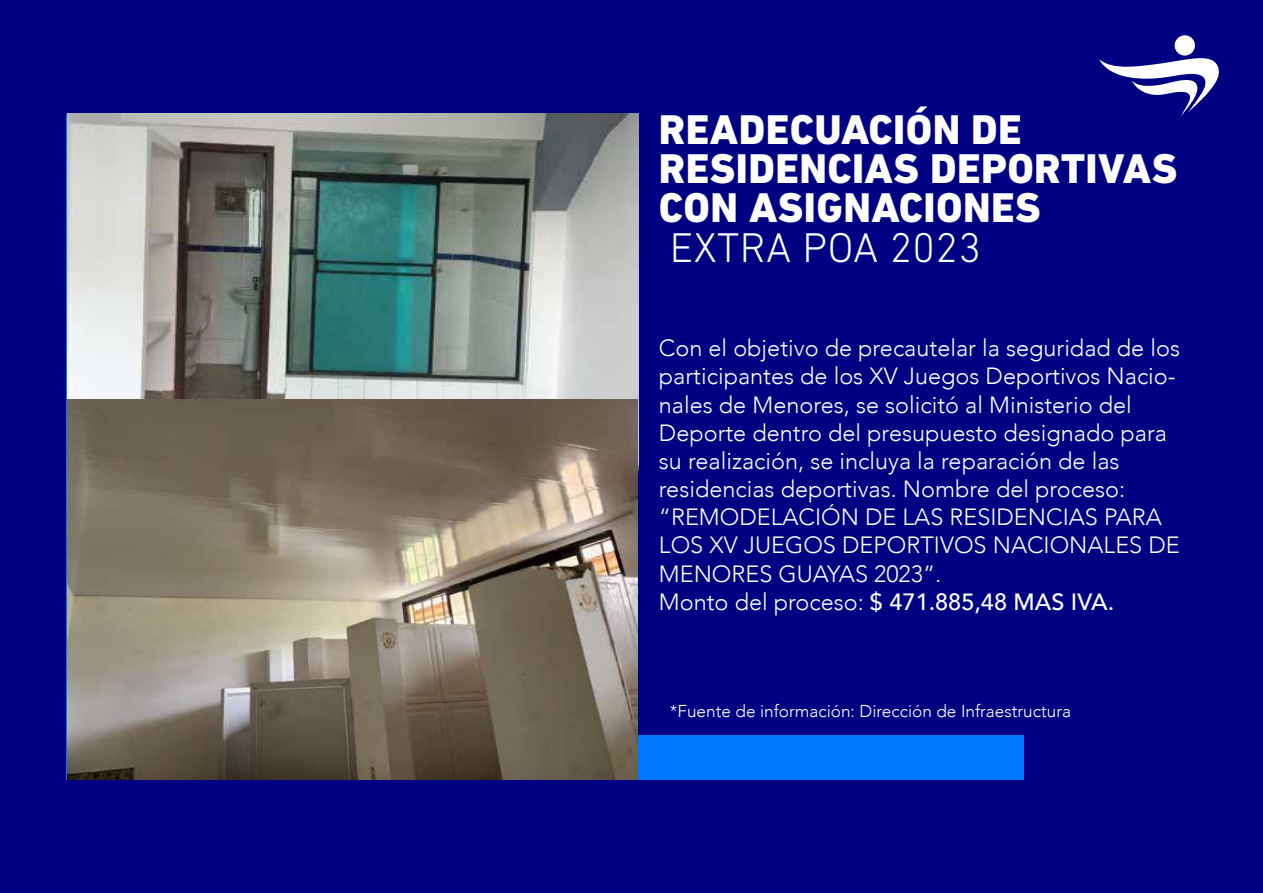
<style>
.page{position:relative;width:1263px;height:893px;background:#000082}
.page>*{position:absolute;margin:0;border:0;box-sizing:border-box;transform-origin:0 0}
.t1{font:800 42.3px/39.2px "DIN Next LT Pro";letter-spacing:.01em;color:#fff}
.t2{font:300 42.3px "DIN Next LT Pro";letter-spacing:.01em;color:#fff}
.t3{font:300 23.4px/28.2px "Avenir";color:#fff}
.t4{font:300 17.25px "Avenir";color:#fff}
.s1{font-weight:500}
</style>
<div class="page">
<div style="left:67px;top:114px;width:957px;height:665px;background:#0078ff"></div>
<div style="left:638px;top:103px;width:560px;height:631px;background:#000082"></div>
<img style="left:67px;top:114px;width:571px;height:356px">
<img style="left:68px;top:400px;width:570px;height:379px">
<svg style="left:1099px;top:49px;width:120px;height:67px"></svg>
<div style="left:1175px;top:35px;width:20px;height:21px;background:#fff;border-radius:50%"></div>
<h1 class="t1" style="left:659px;top:110px;width:520px">READECUACIÓN DE<br>RESIDENCIAS DEPORTIVAS<br>CON ASIGNACIONES</h1>
<h1 class="t2" style="left:670px;top:223px;width:313px">EXTRA POA 2023</h1>
<p class="t3" style="left:659px;top:334px;width:523px">Con el objetivo de precautelar la seguridad de los participantes de los XV Juegos Deportivos Nacio&shy;nales de Menores, se solicitó al Ministerio del Deporte dentro del presupuesto designado para su realización, se incluya la reparación de las residencias deportivas. Nombre del proceso: “REMODELACIÓN DE LAS RESIDENCIAS PARA LOS XV JUEGOS DEPORTIVOS NACIONALES DE MENORES GUAYAS 2023”.<br>Monto del proceso: <span class="s1">$ 471.885,48 MAS IVA.</span></p>
<p class="t4" style="left:670px;top:701px;width:403px">*Fuente de información: Dirección de Infraestructura</p>
</div>
